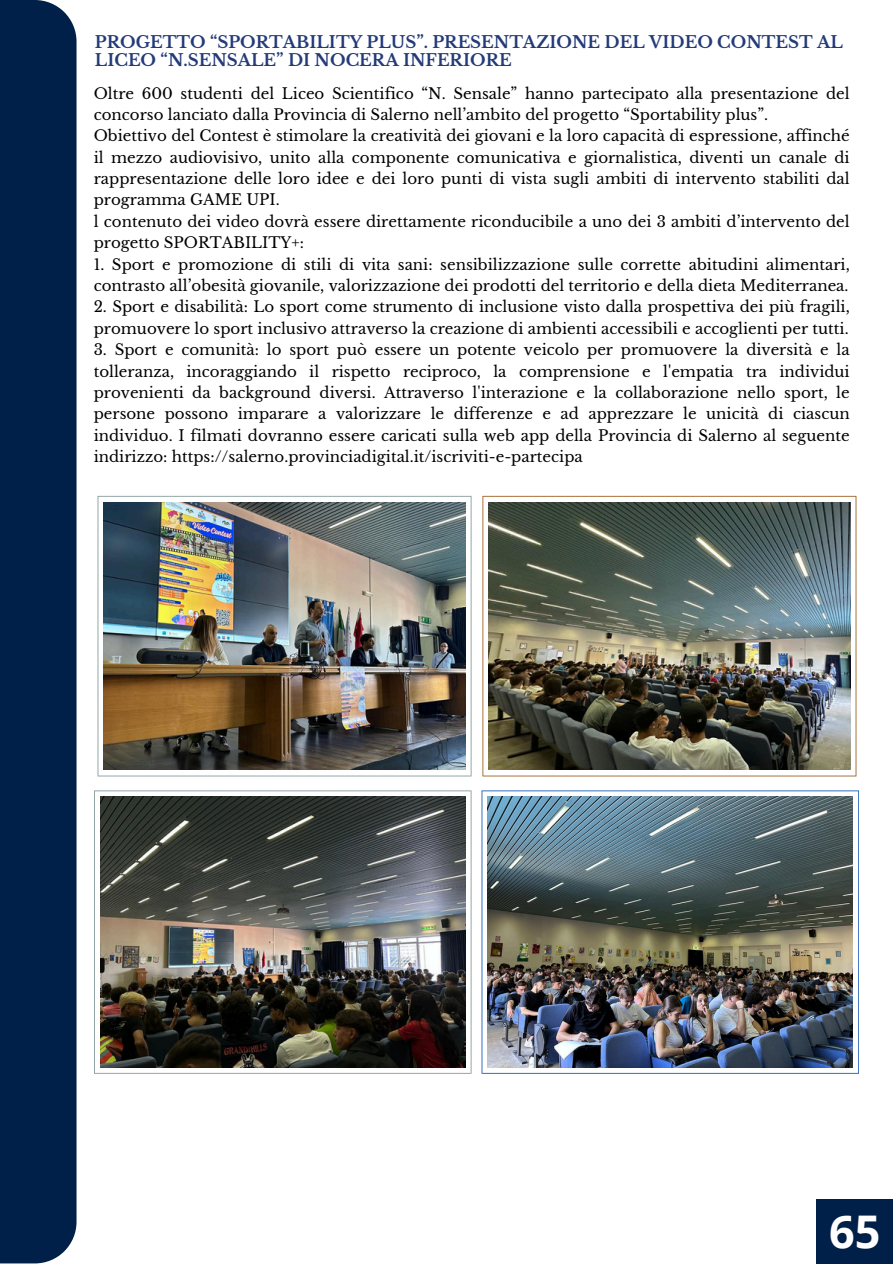
<style>
.page{position:relative;width:893px;height:1264px;background:#fff}
.page>*{position:absolute;margin:0;border:0;box-sizing:border-box;transform-origin:0 0}
.t1{font:700 45px "Open Sans";color:#fff}
.t2{font:700 16.5px/18px "Libre Baskerville";color:#243b79}
.t3{font:15px/21.3px "Libre Baskerville";color:#000}
</style>
<div class="page">
<div style="left:0;top:0;width:76px;height:1262px;background:#012049"></div>
<div style="left:816px;top:1198px;width:76px;height:65px;background:#012049"></div>
<svg style="left:481px;top:790px;width:378px;height:283px"></svg>
<img style="left:488px;top:796px;width:364px;height:271px">
<svg style="left:482px;top:496px;width:374px;height:280px"></svg>
<img style="left:488px;top:502px;width:362px;height:268px">
<svg style="left:94px;top:790px;width:377px;height:283px"></svg>
<img style="left:100px;top:796px;width:365px;height:271px">
<svg style="left:98px;top:496px;width:373px;height:280px"></svg>
<img style="left:104px;top:502px;width:361px;height:268px">
<p class="t2" style="left:95px;top:34px;width:749px">PROGETTO “SPORTABILITY PLUS”. PRESENTAZIONE DEL VIDEO CONTEST AL<br>LICEO “N.SENSALE” DI NOCERA INFERIORE</p>
<p class="t3" style="left:94px;top:83px;width:757px">Oltre 600 studenti del Liceo Scientifico “N. Sensale” hanno partecipato alla presentazione del concorso lanciato dalla Provincia di Salerno nell’ambito del progetto “Sportability plus”.</p>
<p class="t3" style="left:94px;top:125px;width:757px;text-align:justify">Obiettivo del Contest è stimolare la creatività dei giovani e la loro capacità di espressione, affinché il mezzo audiovisivo, unito alla componente comunicativa e giornalistica, diventi un canale di rappresentazione delle loro idee e dei loro punti di vista sugli ambiti di intervento stabiliti dal programma GAME UPI.</p>
<p class="t3" style="left:94px;top:211px;width:757px">l contenuto dei video dovrà essere direttamente riconducibile a uno dei 3 ambiti d’intervento del progetto SPORTABILITY+:</p>
<p class="t3" style="left:94px;top:254px;width:757px">1. Sport e promozione di stili di vita sani: sensibilizzazione sulle corrette abitudini alimentari, contrasto all’obesità giovanile, valorizzazione dei prodotti del territorio e della dieta Mediterranea.</p>
<p class="t3" style="left:94px;top:296px;width:757px">2. Sport e disabilità: Lo sport come strumento di inclusione visto dalla prospettiva dei più fragili, promuovere lo sport inclusivo attraverso la creazione di ambienti accessibili e accoglienti per tutti.</p>
<p class="t3" style="left:94px;top:339px;width:757px;text-align:justify">3. Sport e comunità: lo sport può essere un potente veicolo per promuovere la diversità e la tolleranza, incoraggiando il rispetto reciproco, la comprensione e l'empatia tra individui provenienti da background diversi. Attraverso l'interazione e la collaborazione nello sport, le persone possono imparare a valorizzare le differenze e ad apprezzare le unicità di ciascun individuo. I filmati dovranno essere caricati sulla web app della Provincia di Salerno al seguente indirizzo: https://salerno.provinciadigital.it/iscriviti-e-partecipa</p>
<p class="t1" style="left:829px;top:1199px;width:53px">65</p>
</div>
